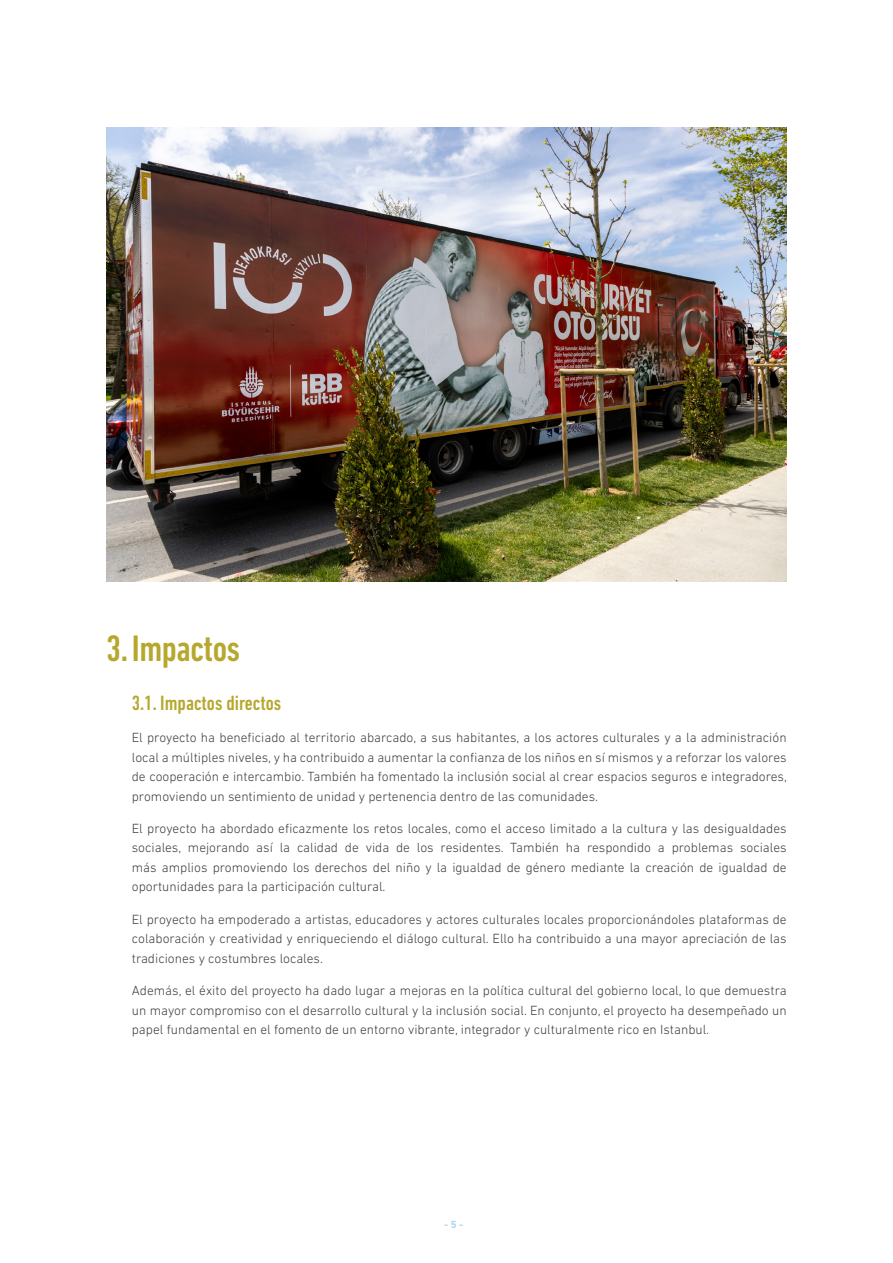
<style>
.page{position:relative;width:893px;height:1263px;background:#fff}
.page>*{position:absolute;margin:0;border:0;box-sizing:border-box;transform-origin:0 0}
.TITULAR_1{font:500 condensed 37.5px "DIN Next LT Pro";letter-spacing:-.01em;color:#b6a82e}
.Titular_1_1{font:500 condensed 21px "DIN Next LT Pro";color:#b6a82e}
.Text_Base{font:300 13.5px/19.5px "DIN Next LT Pro";color:#3e3e3f;text-align:justify}
.num_pg{font:700 10.5px "DIN Next LT Pro";color:#aad7f5}
</style>
<div class="page">
<img style="left:106px;top:128px;width:681px;height:453px">
<p class="TITULAR_1" style="left:106px;top:627px;width:135px">3.Impactos</p>
<p class="Titular_1_1" style="left:132px;top:691px;width:151px">3.1. Impactos directos</p>
<p class="Text_Base" style="left:132px;top:728px;width:657px">El proyecto ha beneficiado al territorio abarcado, a sus habitantes, a los actores culturales y a la administración local a múltiples niveles, y ha contribuido a aumentar la confianza de los niños en sí mismos y a reforzar los valores de cooperación e intercambio. También ha fomentado la inclusión social al crear espacios seguros e integradores, promoviendo un sentimiento de unidad y pertenencia dentro de las comunidades.</p>
<p class="Text_Base" style="left:132px;top:818px;width:656px">El proyecto ha abordado eficazmente los retos locales, como el acceso limitado a la cultura y las desigualdades sociales, mejorando así la calidad de vida de los residentes. También ha respondido a problemas sociales más amplios promoviendo los derechos del niño y la igualdad de género mediante la creación de igualdad de oportunidades para la participación cultural.</p>
<p class="Text_Base" style="left:132px;top:909px;width:656px">El proyecto ha empoderado a artistas, educadores y actores culturales locales proporcionándoles plataformas de colaboración y creatividad y enriqueciendo el diálogo cultural. Ello ha contribuido a una mayor apreciación de las tradiciones y costumbres locales.</p>
<p class="Text_Base" style="left:132px;top:980px;width:656px">Además, el éxito del proyecto ha dado lugar a mejoras en la política cultural del gobierno local, lo que demuestra un mayor compromiso con el desarrollo cultural y la inclusión social. En conjunto, el proyecto ha desempeñado un papel fundamental en el fomento de un entorno vibrante, integrador y culturalmente rico en Istanbul.</p>
<p class="num_pg" style="left:444px;top:1218px;width:21px">- 5 -</p>
</div>
